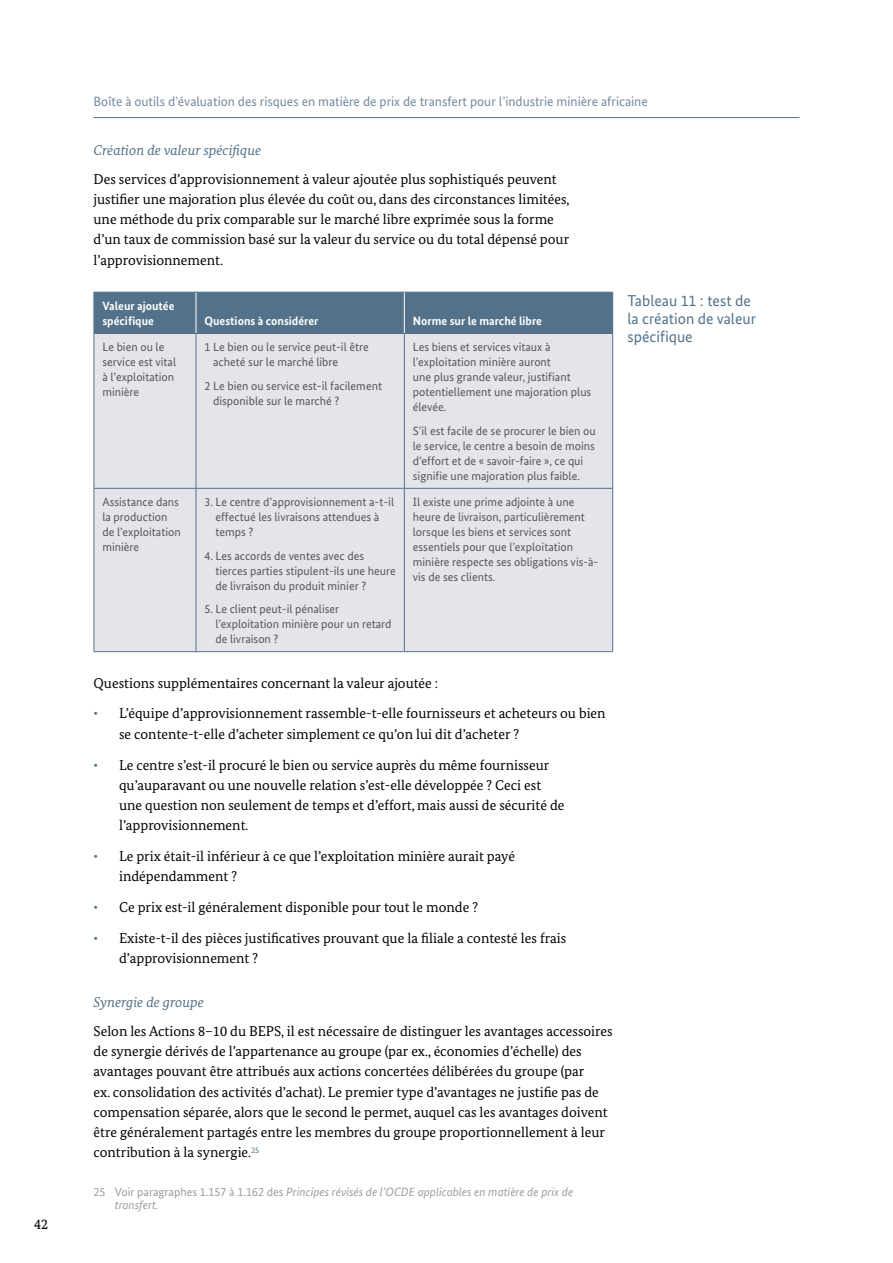
<style>
.page{position:relative;width:893px;height:1263px;background:#fff}
.page>*{position:absolute;margin:0;border:0;box-sizing:border-box;transform-origin:0 0}
.t1{font:15.75px/18px "Bundes Sans";color:#53728a}
.t2{font:14.25px/20.2px "Bundes Serif";color:#000}
.t3{font:italic 14.25px "Bundes Serif";color:#53728a}
.t4{font:13.5px "Bundes Sans";color:#758a9f}
.t5{font:12px/15px "Bundes Sans";color:#565655}
.t6{font:italic 12px/13.5px "Bundes Sans";color:#9c9c9c}
.t7{font:700 12px/15px "Bundes Sans";color:#fff}
.s1{color:#53728a}
.s2{font-style:normal}
</style>
<div class="page">
<hr style="left:94px;top:117px;width:705px;height:1px;background:#53728a">
<div style="left:95px;top:293px;width:517px;height:40px;background:#53728a"></div>
<div style="left:95px;top:334px;width:517px;height:317px;background:#e3e5eb"></div>
<hr style="left:196px;top:293px;width:1px;height:40px;background:#fff">
<hr style="left:404px;top:293px;width:1px;height:40px;background:#fff">
<hr style="left:94px;top:293px;width:1px;height:40px;background:#53728a">
<hr style="left:94px;top:292px;width:102px;height:1px;background:#53728a">
<hr style="left:196px;top:292px;width:208px;height:1px;background:#53728a">
<hr style="left:404px;top:292px;width:209px;height:1px;background:#53728a">
<hr style="left:612px;top:293px;width:1px;height:40px;background:#53728a">
<hr style="left:94px;top:334px;width:1px;height:154px;background:#53728a">
<hr style="left:94px;top:333px;width:102px;height:1px;background:#53728a">
<hr style="left:196px;top:334px;width:1px;height:154px;background:#53728a">
<hr style="left:196px;top:333px;width:208px;height:1px;background:#53728a">
<hr style="left:404px;top:333px;width:209px;height:1px;background:#53728a">
<hr style="left:404px;top:334px;width:1px;height:154px;background:#53728a">
<hr style="left:612px;top:334px;width:1px;height:154px;background:#53728a">
<hr style="left:94px;top:489px;width:1px;height:162px;background:#53728a">
<hr style="left:94px;top:488px;width:102px;height:1px;background:#53728a">
<hr style="left:94px;top:651px;width:102px;height:1px;background:#53728a">
<hr style="left:196px;top:489px;width:1px;height:162px;background:#53728a">
<hr style="left:196px;top:488px;width:208px;height:1px;background:#53728a">
<hr style="left:404px;top:488px;width:209px;height:1px;background:#53728a">
<hr style="left:404px;top:489px;width:1px;height:162px;background:#53728a">
<hr style="left:612px;top:489px;width:1px;height:162px;background:#53728a">
<hr style="left:196px;top:651px;width:208px;height:1px;background:#53728a">
<hr style="left:404px;top:651px;width:209px;height:1px;background:#53728a">
<p class="t2" style="left:34px;top:1214px;width:16px">42</p>
<p class="t4" style="left:94px;top:93px;width:556px">Boîte à outils d’évaluation des risques en matière de prix de transfert pour l’industrie minière africaine</p>
<p class="t3" style="left:94px;top:141px;width:169px">Création de valeur spécifique</p>
<p class="t2" style="left:94px;top:168px;width:477px">Des services d’approvisionnement à valeur ajoutée plus sophistiqués peuvent justifier une majoration plus élevée du coût ou, dans des circonstances limitées, une méthode du prix comparable sur le marché libre exprimée sous la forme d’un taux de commission basé sur la valeur du service ou du total dépensé pour l’approvisionnement.</p>
<p class="t7" style="left:102px;top:298px;width:74px">Valeur ajoutée spécifique</p>
<p class="t1" style="left:627px;top:291px;width:130px">Tableau 11 : test de la création de valeur spécifique</p>
<p class="t7" style="left:204px;top:313px;width:115px">Questions à considérer</p>
<p class="t7" style="left:413px;top:313px;width:131px">Norme sur le marché libre</p>
<p class="t5" style="left:102px;top:340px;width:75px">Le bien ou le service est vital à l’exploitation minière</p>
<p class="t5" style="left:213px;top:340px;width:157px;text-indent:-9px">1 Le bien ou le service peut-il être acheté sur le marché libre</p>
<p class="t5" style="left:413px;top:340px;width:180px">Les biens et services vitaux à l’exploitation minière auront<br>une plus grande valeur, justifiant potentiellement une majoration plus élevée.</p>
<p class="t5" style="left:413px;top:423px;width:184px">S’il est facile de se procurer le bien ou le service, le centre a besoin de moins d’effort et de « savoir-faire », ce qui signifie une majoration plus faible.</p>
<p class="t5" style="left:213px;top:378px;width:170px;text-indent:-9px">2 Le bien ou service est-il facilement disponible sur le marché ?</p>
<p class="t5" style="left:102px;top:494px;width:80px">Assistance dans la production de l’exploitation minière</p>
<p class="t5" style="left:215px;top:494px;width:180px;text-indent:-11px">3. Le centre d’approvisionnement a-t-il effectué les livraisons attendues à temps ?</p>
<p class="t5" style="left:215px;top:548px;width:182px;text-indent:-11px">4. Les accords de ventes avec des tierces parties stipulent-ils une heure de livraison du produit minier ?</p>
<p class="t5" style="left:215px;top:601px;width:178px;text-indent:-11px">5. Le client peut-il pénaliser l’exploitation minière pour un retard de livraison ?</p>
<p class="t5" style="left:413px;top:494px;width:187px">Il existe une prime adjointe à une heure de livraison, particulièrement lorsque les biens et services sont essentiels pour que l’exploitation minière respecte ses obligations vis-à&shy;vis de ses clients.</p>
<p class="t2" style="left:94px;top:672px;width:346px">Questions supplémentaires concernant la valeur ajoutée :</p>
<p class="t2" style="left:119px;top:703px;width:488px;text-indent:-26px"><span class="s1">•</span> L’équipe d’approvisionnement rassemble-t-elle fournisseurs et acheteurs ou bien se contente-t-elle d’acheter simplement ce qu’on lui dit d’acheter ?</p>
<p class="t2" style="left:119px;top:754px;width:447px;text-indent:-26px"><span class="s1">•</span> Le centre s’est-il procuré le bien ou service auprès du même fournisseur qu’auparavant ou une nouvelle relation s’est-elle développée ? Ceci est une question non seulement de temps et d’effort, mais aussi de sécurité de l’approvisionnement.</p>
<p class="t2" style="left:119px;top:846px;width:397px;text-indent:-26px"><span class="s1">•</span> Le prix était-il inférieur à ce que l’exploitation minière aurait payé indépendamment ?</p>
<p class="t2" style="left:94px;top:897px;width:386px"><span class="s1">•</span> Ce prix est-il généralement disponible pour tout le monde ?</p>
<p class="t2" style="left:119px;top:928px;width:449px;text-indent:-26px"><span class="s1">•</span> Existe-t-il des pièces justificatives prouvant que la filiale a contesté les frais d’approvisionnement ?</p>
<p class="t3" style="left:94px;top:993px;width:112px">Synergie de groupe</p>
<p class="t2" style="left:94px;top:1021px;width:521px">Selon les Actions 8–10 du BEPS, il est nécessaire de distinguer les avantages accessoires de synergie dérivés de l’appartenance au groupe (par ex., économies d’échelle) des avantages pouvant être attribués aux actions concertées délibérées du groupe (par<br>ex. consolidation des activités d’achat). Le premier type d’avantages ne justifie pas de compensation séparée, alors que le second le permet, auquel cas les avantages doivent être généralement partagés entre les membres du groupe proportionnellement à leur contribution à la synergie.<sup>25</sup></p>
<p class="t6" style="left:115px;top:1185px;width:460px;text-indent:-21px"><span class="s2">25 Voir paragraphes 1.157 à 1.162 des</span> Principes révisés de l’OCDE applicables en matière de prix de transfert.</p>
</div>
